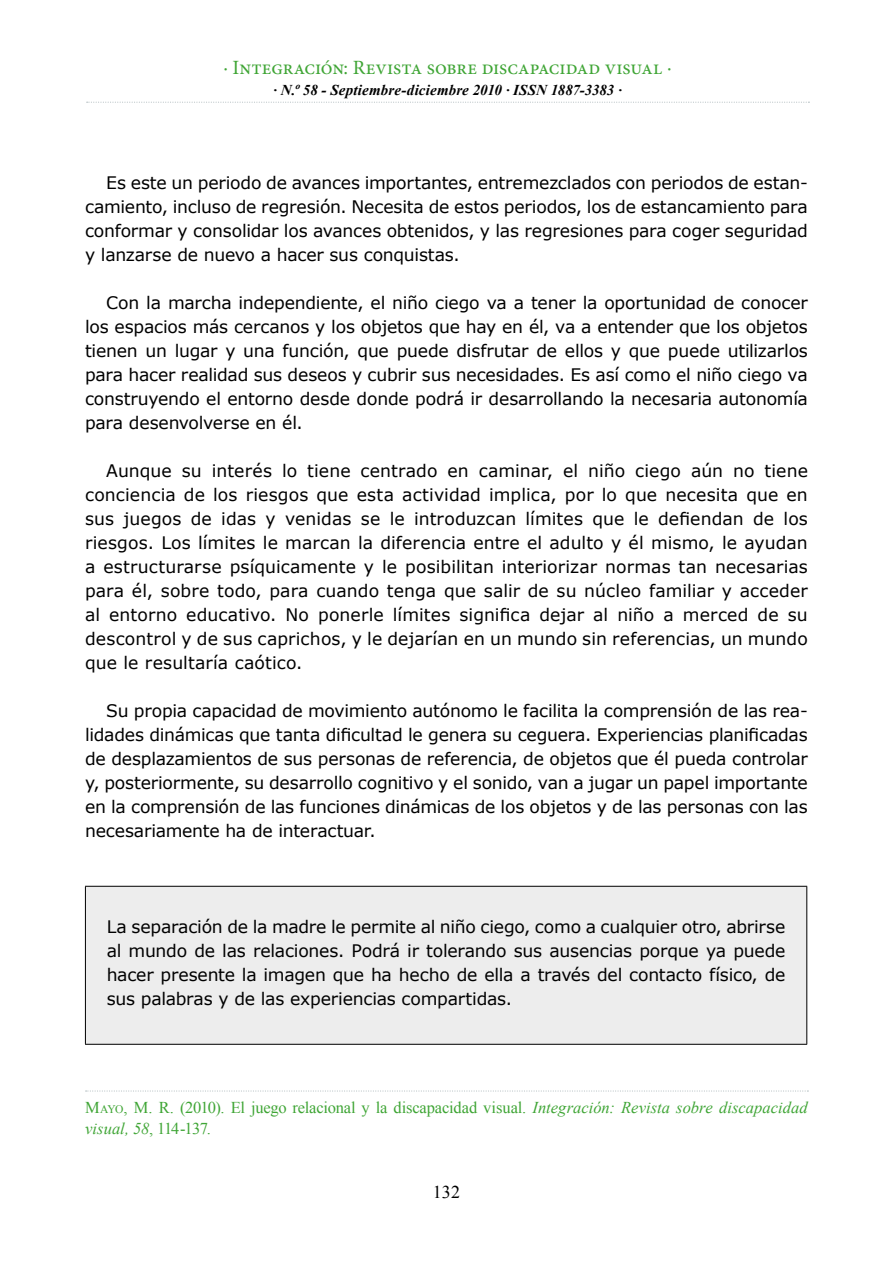
<style>
.page{position:relative;width:893px;height:1263px;background:#fff}
.page>*{position:absolute;margin:0;border:0;box-sizing:border-box;transform-origin:0 0}
.t1{font:20.25px "Minion Pro";letter-spacing:-.01em;color:#3fa535}
.t2{font:18px "Times New Roman";color:#000}
.t3{font:17.25px/24px "Verdana";letter-spacing:-.01em;color:#000;text-align:justify}
.t4{font:16.5px/21px "Times New Roman";letter-spacing:-.01em;color:#3fa535}
.t5{font:italic 700 15px "Times New Roman";letter-spacing:.005em;color:#000}
.s1{font-style:inherit}
.s2{font-size:11.55px}
.s3{font-style:italic}
</style>
<div class="page">
<svg style="left:87px;top:102px;width:722px;height:1px"></svg>
<div style="left:85px;top:886px;width:722px;height:158px;background:#ededed"></div>
<hr style="left:85px;top:886px;width:722px;height:1px;background:#000">
<hr style="left:85px;top:887px;width:1px;height:157px;background:#000">
<hr style="left:806px;top:887px;width:1px;height:157px;background:#000">
<hr style="left:85px;top:1044px;width:722px;height:1px;background:#000">
<svg style="left:86px;top:1090px;width:722px;height:1px"></svg>
<p class="t1" style="left:223px;top:54px;width:450px">· Integración: Revista sobre discapacidad visual ·</p>
<p class="t5" style="left:273px;top:80px;width:350px">· N.º 58 - Septiembre-diciembre 2010 · ISSN 1887-3383 ·</p>
<p class="t3" style="left:85px;top:170px;width:724px;text-indent:21px">Es este un periodo de avances importantes, entremezclados con periodos de estan&shy;camiento, incluso de regresión. Necesita de estos periodos, los de estancamiento para conformar y consolidar los avances obtenidos, y las regresiones para coger seguridad y lanzarse de nuevo a hacer sus conquistas.</p>
<p class="t3" style="left:85px;top:290px;width:724px;text-indent:21px">Con la marcha independiente, el niño ciego va a tener la oportunidad de conocer los espacios más cercanos y los objetos que hay en él, va a entender que los objetos tienen un lugar y una función, que puede disfrutar de ellos y que puede utilizarlos para hacer realidad sus deseos y cubrir sus necesidades. Es así como el niño ciego va construyendo el entorno desde donde podrá ir desarrollando la necesaria autonomía para desenvolverse en él.</p>
<p class="t3" style="left:85px;top:458px;width:724px;text-indent:21px">Aunque su interés lo tiene centrado en caminar, el niño ciego aún no tiene conciencia de los riesgos que esta actividad implica, por lo que necesita que en sus juegos de idas y venidas se le introduzcan límites que le defiendan de los riesgos. Los límites le marcan la diferencia entre el adulto y él mismo, le ayudan a estructurarse psíquicamente y le posibilitan interiorizar normas tan necesarias para él, sobre todo, para cuando tenga que salir de su núcleo familiar y acceder al entorno educativo. No ponerle límites significa dejar al niño a merced de su descontrol y de sus caprichos, y le dejarían en un mundo sin referencias, un mundo que le resultaría caótico.</p>
<p class="t3" style="left:85px;top:698px;width:724px;text-indent:21px">Su propia capacidad de movimiento autónomo le facilita la comprensión de las rea&shy;lidades dinámicas que tanta dificultad le genera su ceguera. Experiencias planificadas de desplazamientos de sus personas de referencia, de objetos que él pueda controlar y, posteriormente, su desarrollo cognitivo y el sonido, van a jugar un papel importante en la comprensión de las funciones dinámicas de los objetos y de las personas con las necesariamente ha de interactuar.</p>
<p class="t3" style="left:107px;top:914px;width:680px">La separación de la madre le permite al niño ciego, como a cualquier otro, abrirse al mundo de las relaciones. Podrá ir tolerando sus ausencias porque ya puede hacer presente la imagen que ha hecho de ella a través del contacto físico, de sus palabras y de las experiencias compartidas.</p>
<p class="t4" style="left:85px;top:1096px;width:724px"><span class="s1">M</span><span class="s2">ayo</span>, M. R. (2010). El juego relacional y la discapacidad visual. <span class="s3">Integración: Revista sobre discapacidad visual, 58</span>, 114-137.</p>
<p class="t2" style="left:433px;top:1179px;width:28px">132</p>
</div>
